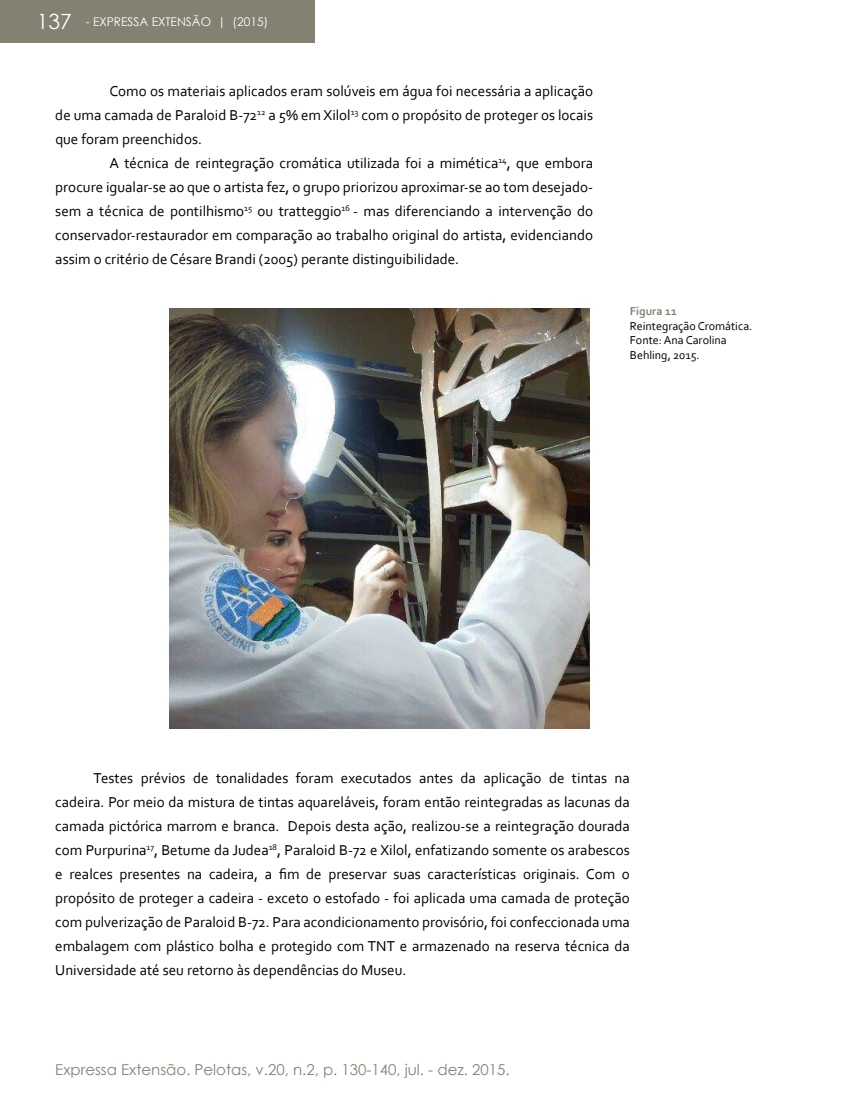
<style>
.page{position:relative;width:864px;height:1098px;background:#fff}
.page>*{position:absolute;margin:0;border:0;box-sizing:border-box;transform-origin:0 0}
.t1{font:21px "Century Gothic";color:#fff}
.t2{font:15px/24px "Corbel";color:#000;text-align:justify}
.t3{font:15px "Century Gothic";color:#848172}
.t4{font:12px/14.4px "Corbel";color:#000}
.t5{font:12px "Century Gothic";color:#fff}
.t6{font:700 12px "Corbel";color:#848172}
</style>
<div class="page">
<div style="left:0;top:0;width:314px;height:42px;background:#848172"></div>
<img style="left:169px;top:308px;width:420px;height:420px">
<h1 class="t1" style="left:37px;top:6px;width:36px">137</h1>
<p class="t5" style="left:86px;top:13px;width:184px">- EXPRESSA EXTENSÃO | (2015)</p>
<p class="t2" style="left:55px;top:79px;width:539px;text-indent:54px">Como os materiais aplicados eram solúveis em água foi necessária a aplicação de uma camada de Paraloid B-72<sup>12</sup> a 5% em Xilol<sup>13</sup> com o propósito de proteger os locais que foram preenchidos.</p>
<p class="t2" style="left:55px;top:151px;width:539px;text-indent:54px">A técnica de reintegração cromática utilizada foi a mimética<sup>14</sup>, que embora procure igualar-se ao que o artista fez, o grupo priorizou aproximar-se ao tom desejado&shy;sem a técnica de pontilhismo<sup>15</sup> ou tratteggio<sup>16</sup> - mas diferenciando a intervenção do conservador-restaurador em comparação ao trabalho original do artista, evidenciando assim o critério de Césare Brandi (2005) perante distinguibilidade.</p>
<p class="t6" style="left:629px;top:304px;width:49px">Figura 11</p>
<p class="t4" style="left:629px;top:318px;width:124px">Reintegração Cromática.<br>Fonte: Ana Carolina<br>Behling, 2015.</p>
<p class="t2" style="left:55px;top:765px;width:576px;text-indent:38px">Testes prévios de tonalidades foram executados antes da aplicação de tintas na cadeira. Por meio da mistura de tintas aquareláveis, foram então reintegradas as lacunas da camada pictórica marrom e branca. Depois desta ação, realizou-se a reintegração dourada com Purpurina<sup>17</sup>, Betume da Judea<sup>18</sup>, Paraloid B-72 e Xilol, enfatizando somente os arabescos e realces presentes na cadeira, a fim de preservar suas características originais. Com o propósito de proteger a cadeira - exceto o estofado - foi aplicada uma camada de proteção com pulverização de Paraloid B-72. Para acondicionamento provisório, foi confeccionada uma embalagem com plástico bolha e protegido com TNT e armazenado na reserva técnica da Universidade até seu retorno às dependências do Museu.</p>
<p class="t3" style="left:55px;top:1058px;width:455px">Expressa Extensão. Pelotas, v.20, n.2, p. 130-140, jul. - dez. 2015.</p>
</div>
